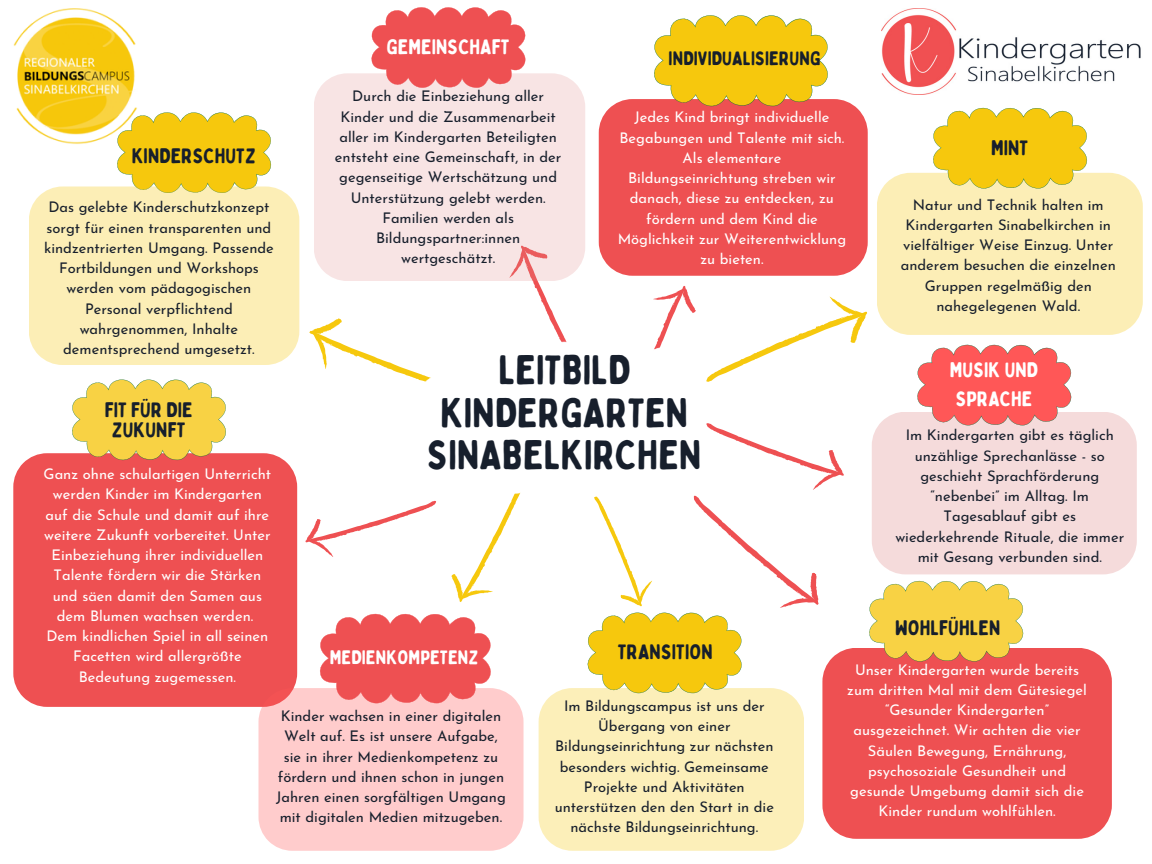
<style>
.page{position:relative;width:1152px;height:864px;background:#fff}
.page>*{position:absolute;margin:0;border:0;box-sizing:border-box;transform-origin:0 0}
.t1{font:41.1px/42.8px "Bobby Jones Soft";color:#171f2c;text-align:center}
.t2{font:21px/20.2px "Bobby Jones Soft";color:#171f2c;text-align:center}
.t3{font:21px/29.2px "Bobby Jones Soft";color:#fff}
.t4{font:19.5px "Bobby Jones Soft";color:#171f2c}
.t5{font:19.5px "Bobby Jones Soft";color:#fff}
.t6{font:14.7px/20.2px "Josefin Sans";color:#171f2c;text-align:center}
.t7{font:14.7px/20.2px "Josefin Sans";color:#fff;text-align:center}
</style>
<div class="page">
<svg style="left:532px;top:281px;width:34px;height:59px"></svg>
<svg style="left:309px;top:318px;width:104px;height:60px"></svg>
<svg style="left:653px;top:285px;width:214px;height:93px"></svg>
<div style="left:822px;top:648px;width:290px;height:191px;background:#ee5052"></div>
<div style="left:599px;top:99px;width:269px;height:177px;background:#ee5052"></div>
<svg style="left:650px;top:15px;width:181px;height:92px;background:#f3c837"></svg>
<div style="left:539px;top:688px;width:265px;height:163px;background:#fcefb9"></div>
<svg style="left:117px;top:112px;width:154px;height:74px;background:#f4cd28"></svg>
<div style="left:29px;top:186px;width:270px;height:179px;background:#fceeb6"></div>
<div style="left:872px;top:412px;width:265px;height:162px;background:#f5dbdb"></div>
<div style="left:877px;top:173px;width:266px;height:162px;background:#fceeb6"></div>
<svg style="left:929px;top:107px;width:161px;height:82px;background:#f4d13d"></svg>
<div style="left:314px;top:73px;width:271px;height:208px;background:#f8e4e4"></div>
<svg style="left:413px;top:340px;width:303px;height:41px"></svg>
<svg style="left:417px;top:341px;width:294px;height:41px"></svg>
<img style="left:13px;top:8px;width:124px;height:136px">
<svg style="left:866px;top:580px;width:160px;height:82px;background:#f5cc5f"></svg>
<div style="left:13px;top:453px;width:284px;height:254px;background:#ee5052"></div>
<svg style="left:68px;top:379px;width:161px;height:82px;background:#f5cf62"></svg>
<div style="left:258px;top:688px;width:266px;height:163px;background:#fcc"></div>
<svg style="left:300px;top:492px;width:246px;height:212px"></svg>
<svg style="left:584px;top:423px;width:267px;height:271px"></svg>
<img style="left:882px;top:8px;width:259px;height:87px">
<svg style="left:914px;top:344px;width:160px;height:82px;background:#fb7878"></svg>
<svg style="left:368px;top:7px;width:161px;height:82px;background:#f17476"></svg>
<h1 class="t3" style="left:387px;top:33px;width:125px">GEMEINSCHAFT</h1>
<p class="t4" style="left:669px;top:47px;width:154px">INDIVIDUALISIERUNG</p>
<p class="t6" style="left:335px;top:88px;width:228px">Durch die Einbeziehung aller<br>Kinder und die Zusammenarbeit aller im Kindergarten Beteiligten entsteht eine Gemeinschaft, in der gegenseitige Wertschätzung und<br>Unterstützung gelebt werden.<br>Familien werden als<br>Bildungspartner:innen wertgeschätzt.</p>
<p class="t7" style="left:618px;top:109px;width:230px">Jedes Kind bringt individuelle<br>Begabungen und Talente mit sich.<br>Als elementare<br>Bildungseinrichtung streben wir danach, diese zu entdecken, zu fördern und dem Kind die<br>Möglichkeit zur Weiterentwicklung zu bieten.</p>
<p class="t2" style="left:991px;top:138px;width:39px">MINT</p>
<p class="t2" style="left:132px;top:146px;width:126px">KINDERSCHUTZ</p>
<p class="t6" style="left:901px;top:196px;width:217px">Natur und Technik halten im<br>Kindergarten Sinabelkirchen in vielfältiger Weise Einzug. Unter anderem besuchen die einzelnen<br>Gruppen regelmäßig den nahegelegenen Wald.</p>
<h2 class="t6" style="left:44px;top:199px;width:231px">Das gelebte Kinderschutzkonzept sorgt für einen transparenten und kindzentrierten Umgang. Passende<br>Fortbildungen und Workshops werden vom pädagogischen<br>Personal verpflichtend wahrgenommen, Inhalte dementsprechend umgesetzt.</h2>
<p class="t1" style="left:427px;top:349px;width:276px">LEITBILD<br>KINDERGARTEN<br>SINABELKIRCHEN</p>
<h2 class="t3" style="left:950px;top:356px;width:90px">MUSIK UND<br>SPRACHE</h2>
<p class="t2" style="left:105px;top:400px;width:90px">FIT FÜR DIE<br>ZUKUNFT</p>
<p class="t6" style="left:895px;top:427px;width:230px">Im Kindergarten gibt es täglich unzählige Sprechanlässe - so geschieht Sprachförderung “nebenbei” im Alltag. Im<br>Tagesablauf gibt es wiederkehrende Rituale, die immer mit Gesang verbunden sind.</p>
<h2 class="t7" style="left:44px;top:465px;width:229px">Ganz ohne schulartigen Unterricht werden Kinder im Kindergarten auf die Schule und damit auf ihre weitere Zukunft vorbereitet. Unter<br>Einbeziehung ihrer individuellen<br>Talente fördern wir die Stärken und säen damit den Samen aus dem Blumen wachsen werden.</h2>
<p class="t7" style="left:47px;top:627px;width:223px">Dem kindlichen Spiel in all seinen<br>Facetten wird allergrößte<br>Bedeutung zugemessen.</p>
<h2 class="t2" style="left:895px;top:618px;width:107px">WOHLFÜHLEN</h2>
<p class="t7" style="left:847px;top:661px;width:241px">Unser Kindergarten wurde bereits zum dritten Mal mit dem Gütesiegel “Gesunder Kindergarten” ausgezeichnet. Wir achten die vier<br>Säulen Bewegung, Ernährung, psychosoziale Gesundheit und gesunde Umgebumg damit sich die<br>Kinder rundum wohlfühlen.</p>
<h2 class="t2" style="left:618px;top:642px;width:97px">TRANSITION</h2>
<p class="t6" style="left:555px;top:697px;width:221px">Im Bildungscampus ist uns der<br>Übergang von einer<br>Bildungseinrichtung zur nächsten besonders wichtig. Gemeinsame<br>Projekte und Aktivitäten unterstützen den den Start in die nächste Bildungseinrichtung.</p>
<p class="t5" style="left:330px;top:645px;width:150px">MEDIENKOMPETENZ</p>
<p class="t6" style="left:276px;top:707px;width:231px">Kinder wachsen in einer digitalen Welt auf. Es ist unsere Aufgabe, sie in ihrer Medienkompetenz zu fördern und ihnen schon in jungen Jahren einen sorgfältigen Umgang mit digitalen Medien mitzugeben.</p>
</div>
